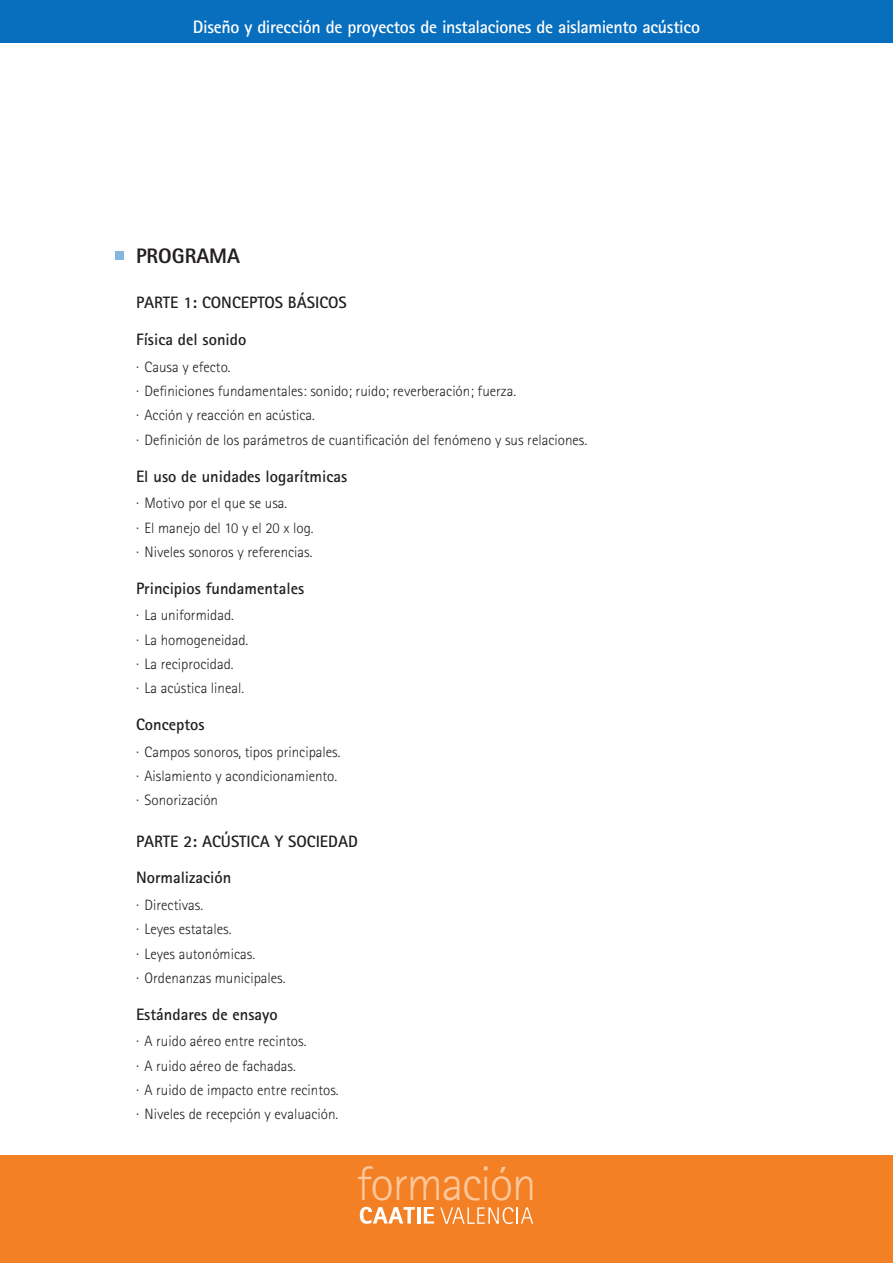
<style>
.page{position:relative;width:893px;height:1263px;background:#fff}
.page>*{position:absolute;margin:0;border:0;box-sizing:border-box;transform-origin:0 0}
.t1{font:300 48.75px "Rotis Sans Serif";letter-spacing:-.025em;color:#fcc89c}
.titulo_4{font:800 21px "Rotis Sans Serif";color:#231f20}
.cabecera_nombre_curs{font:700 18px "Rotis Sans Serif";letter-spacing:-.02em;color:#fff}
.texto{font:700 16.5px "Rotis Sans Serif";color:#231f20}
.t2{font:300 15px "Rotis Sans Serif";color:#231f20}
</style>
<div class="page">
<div style="left:0;top:1156px;width:893px;height:107px;background:#f48026"></div>
<svg style="left:360px;top:1207px;width:55px;height:17px"></svg>
<hr style="left:417px;top:1207px;width:3px;height:16px;background:#fff">
<svg style="left:424px;top:1207px;width:10px;height:16px"></svg>
<svg style="left:440px;top:1207px;width:93px;height:17px"></svg>
<div style="left:0;top:0;width:893px;height:42px;background:#086ebe"></div>
<div style="left:115px;top:251px;width:8px;height:8px;background:#84b7df"></div>
<p class="cabecera_nombre_curs" style="left:193px;top:16px;width:509px">Diseño y dirección de proyectos de instalaciones de aislamiento acústico</p>
<p class="titulo_4" style="left:136px;top:243px;width:105px">PROGRAMA</p>
<p class="texto" style="left:136px;top:292px;width:212px">PARTE 1: CONCEPTOS BÁSICOS</p>
<p class="texto" style="left:136px;top:329px;width:112px">Física del sonido</p>
<p class="t2" style="left:136px;top:358px;width:96px">· Causa y efecto.</p>
<p class="t2" style="left:136px;top:382px;width:382px">· Definiciones fundamentales: sonido; ruido; reverberación; fuerza.</p>
<p class="t2" style="left:136px;top:407px;width:180px">· Acción y reacción en acústica.</p>
<p class="t2" style="left:136px;top:431px;width:453px">· Definición de los parámetros de cuantificación del fenómeno y sus relaciones.</p>
<p class="texto" style="left:136px;top:466px;width:213px">El uso de unidades logarítmicas</p>
<p class="t2" style="left:136px;top:494px;width:153px">· Motivo por el que se usa.</p>
<p class="t2" style="left:136px;top:519px;width:179px">· El manejo del 10 y el 20 x log.</p>
<p class="t2" style="left:136px;top:543px;width:178px">· Niveles sonoros y referencias.</p>
<p class="texto" style="left:136px;top:578px;width:170px">Principios fundamentales</p>
<p class="t2" style="left:136px;top:607px;width:99px">· La uniformidad.</p>
<p class="t2" style="left:136px;top:631px;width:114px">· La homogeneidad.</p>
<p class="t2" style="left:136px;top:655px;width:99px">· La reciprocidad.</p>
<p class="t2" style="left:136px;top:680px;width:110px">· La acústica lineal.</p>
<p class="texto" style="left:136px;top:714px;width:70px">Conceptos</p>
<p class="t2" style="left:136px;top:743px;width:206px">· Campos sonoros, tipos principales.</p>
<p class="t2" style="left:136px;top:767px;width:203px">· Aislamiento y acondicionamiento.</p>
<p class="t2" style="left:136px;top:792px;width:84px">· Sonorización</p>
<p class="texto" style="left:136px;top:830px;width:223px">PARTE 2: ACÚSTICA Y SOCIEDAD</p>
<p class="texto" style="left:136px;top:867px;width:97px">Normalización</p>
<p class="t2" style="left:136px;top:896px;width:69px">· Directivas.</p>
<p class="t2" style="left:136px;top:920px;width:97px">· Leyes estatales.</p>
<p class="t2" style="left:136px;top:945px;width:121px">· Leyes autonómicas.</p>
<p class="t2" style="left:136px;top:969px;width:151px">· Ordenanzas municipales.</p>
<p class="texto" style="left:136px;top:1004px;width:143px">Estándares de ensayo</p>
<p class="t2" style="left:136px;top:1033px;width:172px">· A ruido aéreo entre recintos.</p>
<p class="t2" style="left:136px;top:1057px;width:161px">· A ruido aéreo de fachadas.</p>
<p class="t2" style="left:136px;top:1081px;width:204px">· A ruido de impacto entre recintos.</p>
<p class="t2" style="left:136px;top:1106px;width:204px">· Niveles de recepción y evaluación.</p>
<h1 class="t1" style="left:356px;top:1155px;width:182px">formación</h1>
</div>
